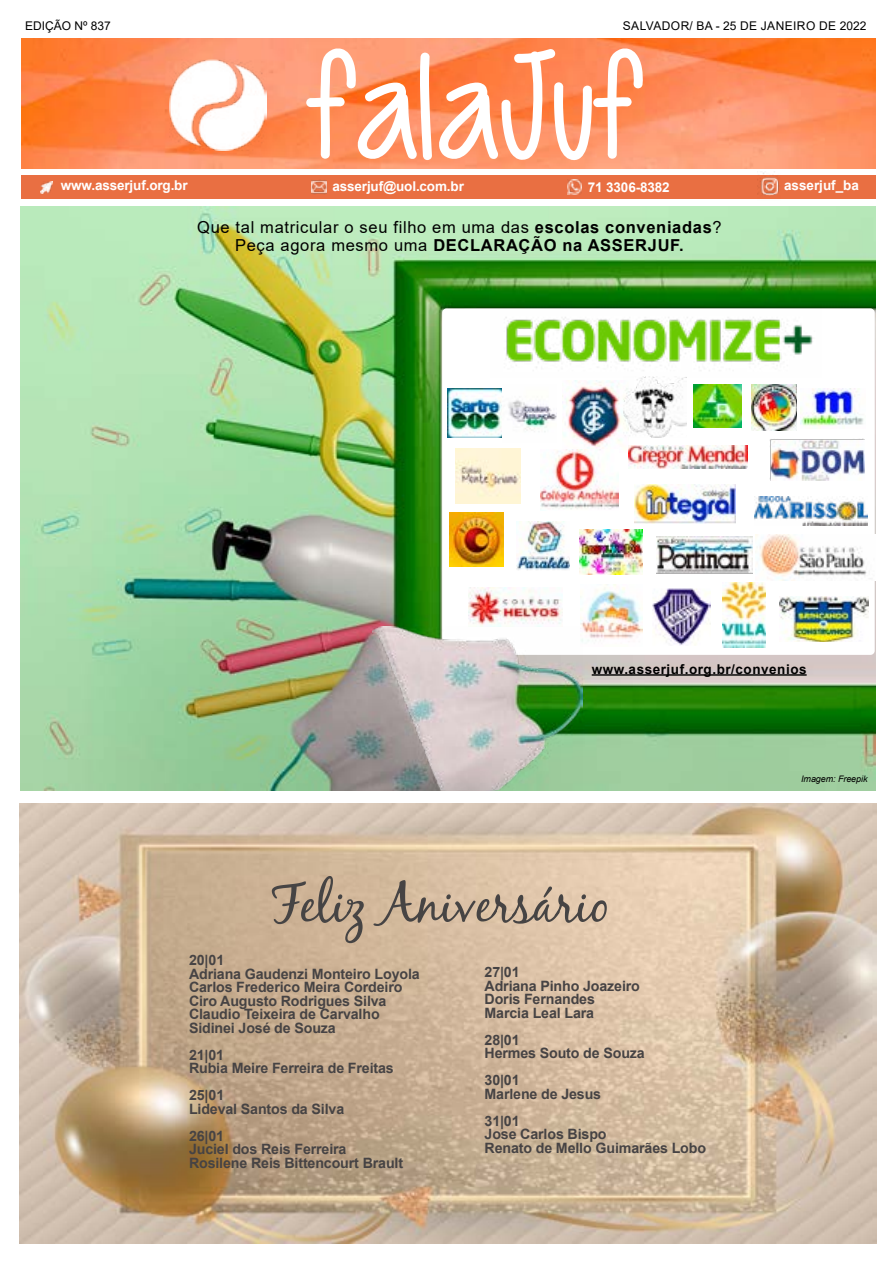
<style>
.page{position:relative;width:893px;height:1263px;background:#fff}
.page>*{position:absolute;margin:0;border:0;box-sizing:border-box;transform-origin:0 0}
.t1{font:150px "Cutie Patootie";letter-spacing:-.01em;color:#fff}
.t2{font:54px "Black Jack";letter-spacing:-.01em;color:#464444}
.t3{font:16.5px/18px "Arial";letter-spacing:.04em;color:#000;text-align:center}
.t4{font:700 14.25px/13.5px "Arial";letter-spacing:-.01em;color:#464344}
.t5{font:700 13.5px "Arial";letter-spacing:-.01em;color:#fff}
.t6{font:700 13.5px "Arial";letter-spacing:.04em;color:#000}
.t7{font:12px "Arial";letter-spacing:.02em;color:#000}
.t8{font:12px "Arial";color:#000}
.t9{font:italic 9px "Arial";letter-spacing:-.01em;color:#000}
.s1{font-weight:700}
</style>
<div class="page">
<div style="left:21px;top:175px;width:854px;height:24px;background:#e96f42"></div>
<img style="left:20px;top:804px;width:856px;height:440px">
<img style="left:21px;top:39px;width:855px;height:129px">
<img style="left:169px;top:60px;width:97px;height:91px">
<img style="left:757px;top:173px;width:22px;height:23px">
<svg style="left:40px;top:181px;width:13px;height:12px"></svg>
<img style="left:567px;top:180px;width:15px;height:14px">
<img style="left:312px;top:180px;width:14px;height:14px">
<img style="left:20px;top:207px;width:855px;height:583px">
<div style="left:442px;top:308px;width:433px;height:347px;background:#fff;border-radius:4px"></div>
<img style="left:490px;top:305px;width:331px;height:66px">
<img style="left:447px;top:388px;width:55px;height:49px">
<img style="left:800px;top:388px;width:64px;height:40px">
<img style="left:755px;top:534px;width:116px;height:47px">
<img style="left:468px;top:588px;width:94px;height:38px">
<img style="left:450px;top:513px;width:54px;height:54px">
<img style="left:517px;top:521px;width:52px;height:49px">
<img style="left:508px;top:400px;width:49px;height:32px">
<img style="left:455px;top:448px;width:66px;height:55px">
<img style="left:693px;top:385px;width:48px;height:42px">
<img style="left:634px;top:484px;width:102px;height:39px">
<img style="left:656px;top:537px;width:96px;height:36px">
<img style="left:751px;top:385px;width:45px;height:46px">
<img style="left:562px;top:380px;width:63px;height:70px">
<img style="left:580px;top:584px;width:63px;height:57px">
<img style="left:623px;top:376px;width:64px;height:61px">
<img style="left:579px;top:530px;width:63px;height:45px">
<img style="left:755px;top:496px;width:112px;height:29px">
<img style="left:769px;top:439px;width:95px;height:42px">
<img style="left:652px;top:589px;width:58px;height:56px">
<img style="left:780px;top:596px;width:88px;height:45px">
<img style="left:540px;top:450px;width:78px;height:60px">
<img style="left:372px;top:627px;width:211px;height:163px">
<img style="left:629px;top:445px;width:119px;height:24px">
<img style="left:723px;top:582px;width:43px;height:66px">
<hr style="left:592px;top:674px;width:215px;height:2px;background:#000">
<p class="t8" style="left:25px;top:18px;width:87px">EDIÇÃO Nº 837</p>
<p class="t7" style="left:623px;top:17px;width:245px">SALVADOR/ BA - 25 DE JANEIRO DE 2022</p>
<h1 class="t1" style="left:303px;top:26px;width:338px">falaJuf</h1>
<p class="t5" style="left:61px;top:176px;width:128px">www.asserjuf.org.br</p>
<p class="t5" style="left:332px;top:176px;width:133px">asserjuf@uol.com.br</p>
<p class="t5" style="left:588px;top:177px;width:83px">71 3306-8382</p>
<p class="t5" style="left:784px;top:176px;width:77px">asserjuf_ba</p>
<p class="t3" style="left:197px;top:218px;width:526px">Que tal matricular o seu filho em uma das <span class="s1">escolas conveniadas</span>?<br>Peça agora mesmo uma <span class="s1">DECLARAÇÃO na ASSERJUF.</span></p>
<p class="t6" style="left:592px;top:659px;width:216px">www.asserjuf.org.br/convenios</p>
<h2 class="t2" style="left:270px;top:870px;width:342px">Feliz Aniversário</h2>
<p class="t4" style="left:189px;top:953px;width:232px">20|01<br>Adriana Gaudenzi Monteiro Loyola<br>Carlos Frederico Meira Cordeiro<br>Ciro Augusto Rodrigues Silva<br>Claudio Teixeira de Carvalho<br>Sidinei José de Souza</p>
<p class="t4" style="left:189px;top:1048px;width:206px">21|01<br>Rubia Meire Ferreira de Freitas</p>
<p class="t4" style="left:189px;top:1088px;width:157px">25|01<br>Lideval Santos da Silva</p>
<p class="t4" style="left:189px;top:1129px;width:216px">26|01<br>Juciel dos Reis Ferreira<br>Rosilene Reis Bittencourt Brault</p>
<p class="t4" style="left:485px;top:965px;width:157px">27|01<br>Adriana Pinho Joazeiro<br>Doris Fernandes<br>Marcia Leal Lara</p>
<p class="t4" style="left:485px;top:1033px;width:162px">28|01<br>Hermes Souto de Souza</p>
<p class="t4" style="left:485px;top:1073px;width:118px">30|01<br>Marlene de Jesus</p>
<p class="t4" style="left:485px;top:1114px;width:223px">31|01<br>Jose Carlos Bispo<br>Renato de Mello Guimarães Lobo</p>
<p class="t9" style="left:801px;top:773px;width:68px">Imagem: Freepik</p>
</div>
